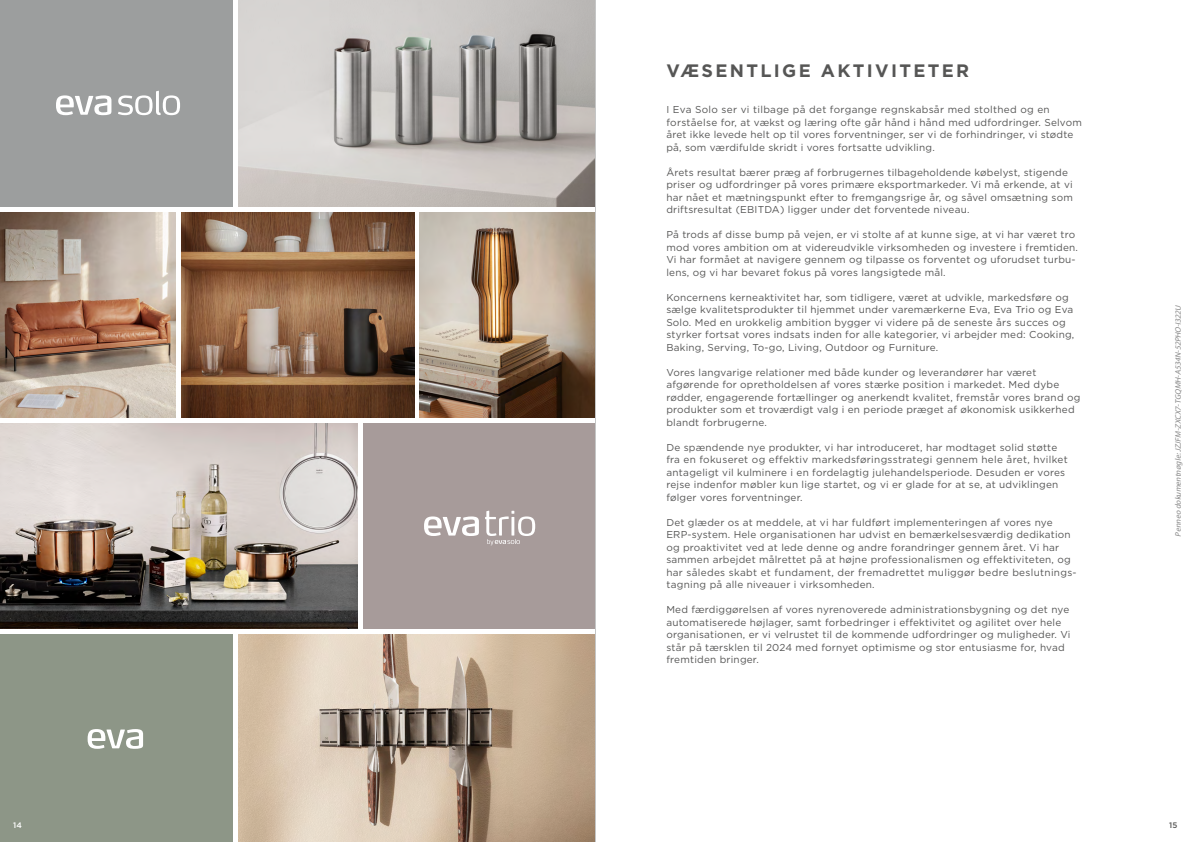
<style>
.page{position:relative;width:1191px;height:842px;background:#fff}
.page>*{position:absolute;margin:0;border:0;box-sizing:border-box;transform-origin:0 0}
.t1{font:700 18px "Gotham";letter-spacing:.13em;color:#565655}
.t2{font:10px/12.5px "Gotham";letter-spacing:.02em;color:#565655}
.t3{font:italic 8px "Myriad Pro";color:#888}
.t4{font:500 8px "Gotham";color:#fff}
.t5{font:500 8px "Gotham";color:#565655}
</style>
<div class="page">
<img style="left:181px;top:212px;width:233px;height:206px">
<div style="left:0;top:0;width:232px;height:206px;background:#9c9e9e"></div>
<svg style="left:56px;top:95px;width:55px;height:20px"></svg>
<svg style="left:118px;top:91px;width:62px;height:24px"></svg>
<div style="left:0;top:634px;width:232px;height:208px;background:#8d9687"></div>
<img style="left:238px;top:0;width:357px;height:206px">
<svg style="left:88px;top:729px;width:55px;height:20px"></svg>
<img style="left:238px;top:634px;width:357px;height:208px">
<img style="left:420px;top:212px;width:175px;height:206px">
<img style="left:0;top:212px;width:176px;height:206px">
<img style="left:0;top:423px;width:357px;height:206px">
<div style="left:363px;top:423px;width:232px;height:206px;background:#a79b9a"></div>
<svg style="left:424px;top:516px;width:55px;height:20px"></svg>
<svg style="left:485px;top:511px;width:50px;height:34px"></svg>
<hr style="left:595px;top:0;width:1px;height:842px;background:#c5c6c6">
<h1 class="t1" style="left:666px;top:61px;width:304px">VÆSENTLIGE AKTIVITETER</h1>
<p class="t2" style="left:666px;top:104px;width:417px">I Eva Solo ser vi tilbage på det forgange regnskabsår med stolthed og en forståelse for, at vækst og læring ofte går hånd i hånd med udfordringer. Selvom året ikke levede helt op til vores forventninger, ser vi de forhindringer, vi stødte på, som værdifulde skridt i vores fortsatte udvikling.</p>
<p class="t2" style="left:666px;top:166px;width:408px">Årets resultat bærer præg af forbrugernes tilbageholdende købelyst, stigende priser og udfordringer på vores primære eksportmarkeder. Vi må erkende, at vi har nået et mætningspunkt efter to fremgangsrige år, og såvel omsætning som driftsresultat (EBITDA) ligger under det forventede niveau.</p>
<p class="t2" style="left:666px;top:229px;width:413px">På trods af disse bump på vejen, er vi stolte af at kunne sige, at vi har været tro mod vores ambition om at videreudvikle virksomheden og investere i fremtiden.<br>Vi har formået at navigere gennem og tilpasse os forventet og uforudset turbu&shy;lens, og vi har bevaret fokus på vores langsigtede mål.</p>
<p class="t2" style="left:666px;top:291px;width:409px">Koncernens kerneaktivitet har, som tidligere, været at udvikle, markedsføre og sælge kvalitetsprodukter til hjemmet under varemærkerne Eva, Eva Trio og Eva Solo. Med en urokkelig ambition bygger vi videre på de seneste års succes og styrker fortsat vores indsats inden for alle kategorier, vi arbejder med: Cooking, Baking, Serving, To-go, Living, Outdoor og Furniture.</p>
<p class="t2" style="left:666px;top:366px;width:415px">Vores langvarige relationer med både kunder og leverandører har været afgørende for opretholdelsen af vores stærke position i markedet. Med dybe rødder, engagerende fortællinger og anerkendt kvalitet, fremstår vores brand og produkter som et troværdigt valg i en periode præget af økonomisk usikkerhed blandt forbrugerne.</p>
<p class="t2" style="left:666px;top:441px;width:403px">De spændende nye produkter, vi har introduceret, har modtaget solid støtte fra en fokuseret og effektiv markedsføringsstrategi gennem hele året, hvilket antageligt vil kulminere i en fordelagtig julehandelsperiode. Desuden er vores rejse indenfor møbler kun lige startet, og vi er glade for at se, at udviklingen følger vores forventninger.</p>
<p class="t2" style="left:666px;top:516px;width:412px">Det glæder os at meddele, at vi har fuldført implementeringen af vores nye ERP-system. Hele organisationen har udvist en bemærkelsesværdig dedikation og proaktivitet ved at lede denne og andre forandringer gennem året. Vi har sammen arbejdet målrettet på at højne professionalismen og effektiviteten, og har således skabt et fundament, der fremadrettet muliggør bedre beslutnings&shy;tagning på alle niveauer i virksomheden.</p>
<p class="t2" style="left:666px;top:604px;width:406px">Med færdiggørelsen af vores nyrenoverede administrationsbygning og det nye automatiserede højlager, samt forbedringer i effektivitet og agilitet over hele organisationen, er vi velrustet til de kommende udfordringer og muligheder. Vi står på tærsklen til 2024 med fornyet optimisme og stor entusiasme for, hvad fremtiden bringer.</p>
<p class="t3" style="left:1175px;top:537px;width:234px;rotate:-90deg">Penneo dokumentnøgle:JZJFM-ZXCX7-TGQMH-A534N-52PHO-I322U</p>
<p class="t4" style="left:13px;top:822px;width:10px">14</p>
<p class="t5" style="left:1169px;top:822px;width:10px">15</p>
</div>
